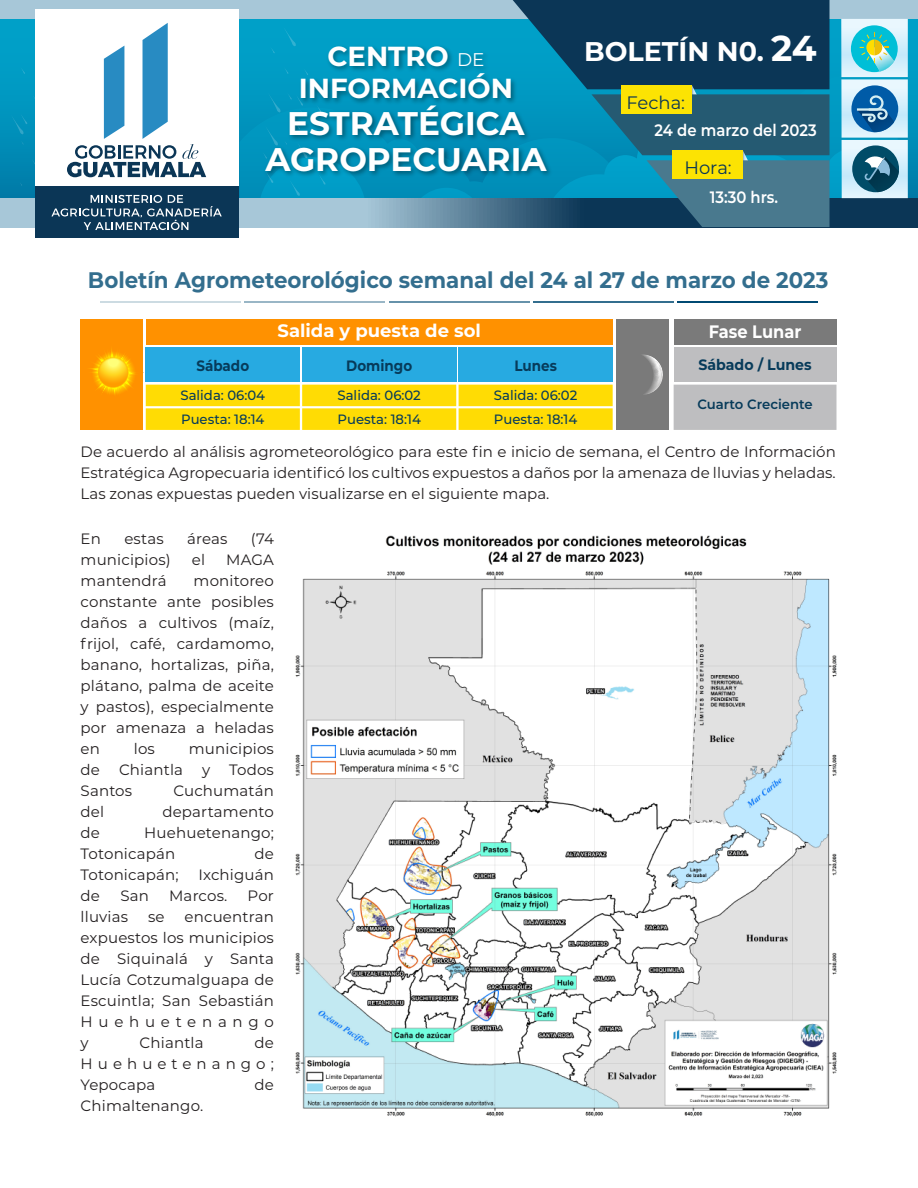
<style>
.page{position:relative;width:918px;height:1188px;background:#fff}
.page>*{position:absolute;margin:0;border:0;box-sizing:border-box;transform-origin:0 0}
.t1{font:700 32.7px "Montserrat";color:#fff}
.t2{font:700 27.6px/32.4px "Montserrat";color:#fff;text-align:center}
.t3{font:700 27px "Montserrat";color:#fff}
.t4{font:700 22.5px "Montserrat";color:#336e8e;scale:.95 1}
.t5{font:700 18px "Montserrat";color:#fff}
.t6{font:18px "Montserrat";color:#0a3656}
.t7{font:700 18px "Montserrat";color:#fff;scale:.9 1}
.t8{font:600 16.5px "Montserrat";color:#fff;scale:.9 1}
.t9{font:15px/21px "Montserrat";letter-spacing:.01em;color:#231f20;text-align:justify}
.t10{font:700 15px "Montserrat";color:#073b5a;scale:.9 1}
.t11{font:700 15px "Montserrat";color:#073b5a;scale:.94 1}
.t12{font:500 13.5px/24.2px "Montserrat";color:#073b5a}
.t13{font:600 13.5px "Montserrat";color:#073b5a}
.s1{font-weight:400;font-size:18.3px}
.s2{font-size:36px}
</style>
<div class="page">
<img style="left:295px;top:535px;width:542px;height:582px">
<hr style="left:100px;top:301px;width:140px;height:1px;background:#ccdbe2">
<hr style="left:244px;top:301px;width:141px;height:1px;background:#99b6c6">
<hr style="left:389px;top:301px;width:140px;height:1px;background:#6692aa">
<hr style="left:533px;top:301px;width:141px;height:1px;background:#336e8e">
<hr style="left:678px;top:301px;width:140px;height:1px;background:#004a73">
<svg style="left:0;top:19px;width:918px;height:179px;background:#0594bd"></svg>
<div style="left:0;top:0;width:918px;height:19px;background:#a7c7d8"></div>
<svg style="left:34px;top:29px;width:1px;height:21px"></svg>
<svg style="left:31px;top:158px;width:4px;height:13px"></svg>
<svg style="left:19px;top:181px;width:3px;height:5px"></svg>
<svg style="left:20px;top:66px;width:5px;height:8px"></svg>
<svg style="left:32px;top:94px;width:3px;height:12px"></svg>
<svg style="left:11px;top:113px;width:16px;height:32px"></svg>
<svg style="left:0;top:198px;width:918px;height:29px;background:#6f93a9"></svg>
<div style="left:35px;top:9px;width:203px;height:216px;background:#fff"></div>
<div style="left:35px;top:187px;width:203px;height:51px;background:#0b3656"></div>
<svg style="left:51px;top:195px;width:171px;height:35px"></svg>
<svg style="left:67px;top:23px;width:139px;height:154px"></svg>
<svg style="left:899px;top:19px;width:9px;height:58px"></svg>
<svg style="left:899px;top:79px;width:9px;height:59px"></svg>
<svg style="left:899px;top:140px;width:9px;height:58px"></svg>
<svg style="left:240px;top:0;width:659px;height:227px;background:#257f9b"></svg>
<div style="left:673px;top:151px;width:70px;height:28px;background:#fce303"></div>
<div style="left:81px;top:319px;width:62px;height:111px;background:#ff9100"></div>
<div style="left:146px;top:319px;width:467px;height:26px;background:#ff9100"></div>
<div style="left:617px;top:319px;width:52px;height:111px;background:#7a7a7a"></div>
<div style="left:674px;top:319px;width:163px;height:26px;background:#7a7a7a"></div>
<div style="left:674px;top:347px;width:163px;height:35px;background:#bebec0"></div>
<div style="left:674px;top:385px;width:162px;height:45px;background:#bebec0"></div>
<svg style="left:642px;top:354px;width:21px;height:41px"></svg>
<svg style="left:89px;top:347px;width:524px;height:83px;background:#acc569"></svg>
<svg style="left:95px;top:354px;width:37px;height:37px"></svg>
<svg style="left:97px;top:357px;width:32px;height:31px"></svg>
<svg style="left:98px;top:357px;width:31px;height:31px"></svg>
<svg style="left:98px;top:357px;width:30px;height:31px"></svg>
<svg style="left:98px;top:357px;width:30px;height:30px"></svg>
<svg style="left:98px;top:358px;width:30px;height:29px"></svg>
<svg style="left:99px;top:358px;width:29px;height:29px"></svg>
<div style="left:99px;top:358px;width:28px;height:29px;background:#ff9c00;border-radius:50%"></div>
<svg style="left:99px;top:358px;width:28px;height:28px"></svg>
<svg style="left:99px;top:359px;width:28px;height:27px"></svg>
<svg style="left:100px;top:359px;width:27px;height:27px"></svg>
<div style="left:100px;top:359px;width:26px;height:27px;background:#ff9c00;border-radius:50%"></div>
<svg style="left:100px;top:359px;width:26px;height:26px"></svg>
<svg style="left:100px;top:360px;width:26px;height:25px"></svg>
<svg style="left:101px;top:360px;width:25px;height:25px"></svg>
<h2 class="t2" style="left:299px;top:39px;width:215px">CENTRO <span class="s1">DE<br></span>INFORMACIÓN</h2>
<h1 class="t1" style="left:287px;top:99px;width:239px">ESTRATÉGICA</h1>
<h1 class="t1" style="left:265px;top:135px;width:283px">AGROPECUARIA</h1>
<h3 class="t3" style="left:584px;top:32px;width:234px">BOLETÍN N0. <span class="s2">24</span></h3>
<p class="t6" style="left:627px;top:90px;width:60px">Fecha:</p>
<p class="t8" style="left:655px;top:118px;width:182px">24 de marzo del 2023</p>
<p class="t6" style="left:684px;top:155px;width:49px">Hora:</p>
<p class="t8" style="left:710px;top:185px;width:77px">13:30 hrs.</p>
<h3 class="t4" style="left:88px;top:264px;width:781px">Boletín Agrometeorológico semanal del 24 al 27 de marzo de 2023</h3>
<p class="t5" style="left:278px;top:318px;width:205px">Salida y puesta de sol</p>
<p class="t10" style="left:196px;top:355px;width:60px">Sábado</p>
<p class="t10" style="left:346px;top:355px;width:75px">Domingo</p>
<p class="t12" style="left:180px;top:382px;width:86px">Salida: 06:04</p>
<p class="t12" style="left:338px;top:382px;width:85px">Salida: 06:02</p>
<p class="t12" style="left:181px;top:406px;width:85px">Puesta: 18:14</p>
<p class="t12" style="left:338px;top:406px;width:85px">Puesta: 18:14</p>
<p class="t10" style="left:514px;top:355px;width:49px">Lunes</p>
<p class="t12" style="left:494px;top:382px;width:85px">Salida: 06:02<br>Puesta: 18:14</p>
<p class="t7" style="left:709px;top:319px;width:104px">Fase Lunar</p>
<p class="t11" style="left:698px;top:354px;width:122px">Sábado / Lunes</p>
<p class="t13" style="left:697px;top:395px;width:117px">Cuarto Creciente</p>
<p class="t9" style="left:81px;top:441px;width:757px">De acuerdo al análisis agrometeorológico para este fin e inicio de semana, el Centro de Información Estratégica Agropecuaria identificó los cultivos expuestos a daños por la amenaza de lluvias y heladas.<br>Las zonas expuestas pueden visualizarse en el siguiente mapa.</p>
<p class="t9" style="left:81px;top:528px;width:22px">En</p>
<p class="t9" style="left:124px;top:528px;width:41px">estas</p>
<p class="t9" style="left:187px;top:528px;width:42px">áreas</p>
<p class="t9" style="left:251px;top:528px;width:25px">(74</p>
<p class="t9" style="left:81px;top:549px;width:92px">municipios)</p>
<p class="t9" style="left:192px;top:549px;width:15px">el</p>
<p class="t9" style="left:226px;top:549px;width:49px">MAGA</p>
<p class="t9" style="left:81px;top:570px;width:88px">mantendrá</p>
<p class="t9" style="left:81px;top:570px;width:195px;text-indent:113px">monitoreo constante ante posibles daños a cultivos (maíz, frijol, café, cardamomo, banano, hortalizas, piña, plátano, palma de aceite y pastos), especialmente por amenaza a heladas en</p>
<p class="t9" style="left:134px;top:738px;width:23px">los</p>
<p class="t9" style="left:189px;top:738px;width:87px">municipios</p>
<p class="t9" style="left:81px;top:759px;width:21px">de</p>
<p class="t9" style="left:119px;top:759px;width:66px">Chiantla</p>
<p class="t9" style="left:202px;top:759px;width:10px">y</p>
<p class="t9" style="left:229px;top:759px;width:46px">Todos</p>
<p class="t9" style="left:81px;top:780px;width:53px">Santos</p>
<p class="t9" style="left:173px;top:780px;width:102px">Cuchumatán</p>
<p class="t9" style="left:81px;top:801px;width:25px">del</p>
<p class="t9" style="left:162px;top:801px;width:113px">departamento</p>
<p class="t9" style="left:81px;top:822px;width:21px">de</p>
<p class="t9" style="left:81px;top:822px;width:195px;text-indent:64px">Huehuetenango;<br>Totonicapán</p>
<p class="t9" style="left:255px;top:843px;width:21px">de</p>
<p class="t9" style="left:81px;top:864px;width:99px">Totonicapán;</p>
<p class="t9" style="left:199px;top:864px;width:77px">Ixchiguán</p>
<p class="t9" style="left:81px;top:885px;width:21px">de</p>
<p class="t9" style="left:120px;top:885px;width:30px">San</p>
<p class="t9" style="left:169px;top:885px;width:60px">Marcos.</p>
<p class="t9" style="left:248px;top:885px;width:28px">Por</p>
<p class="t9" style="left:81px;top:906px;width:49px">lluvias</p>
<p class="t9" style="left:148px;top:906px;width:18px">se</p>
<p class="t9" style="left:81px;top:906px;width:195px;text-indent:104px">encuentran expuestos los municipios de Siquinalá y Santa Lucía Cotzumalguapa de Escuintla; San Sebastián Huehuetenango y</p>
<p class="t9" style="left:81px;top:1032px;width:195px;text-indent:174px">de Huehuetenango; Yepocapa</p>
<p class="t9" style="left:140px;top:1032px;width:66px">Chiantla</p>
<p class="t9" style="left:255px;top:1074px;width:21px">de</p>
<p class="t9" style="left:81px;top:1095px;width:124px">Chimaltenango.</p>
</div>
